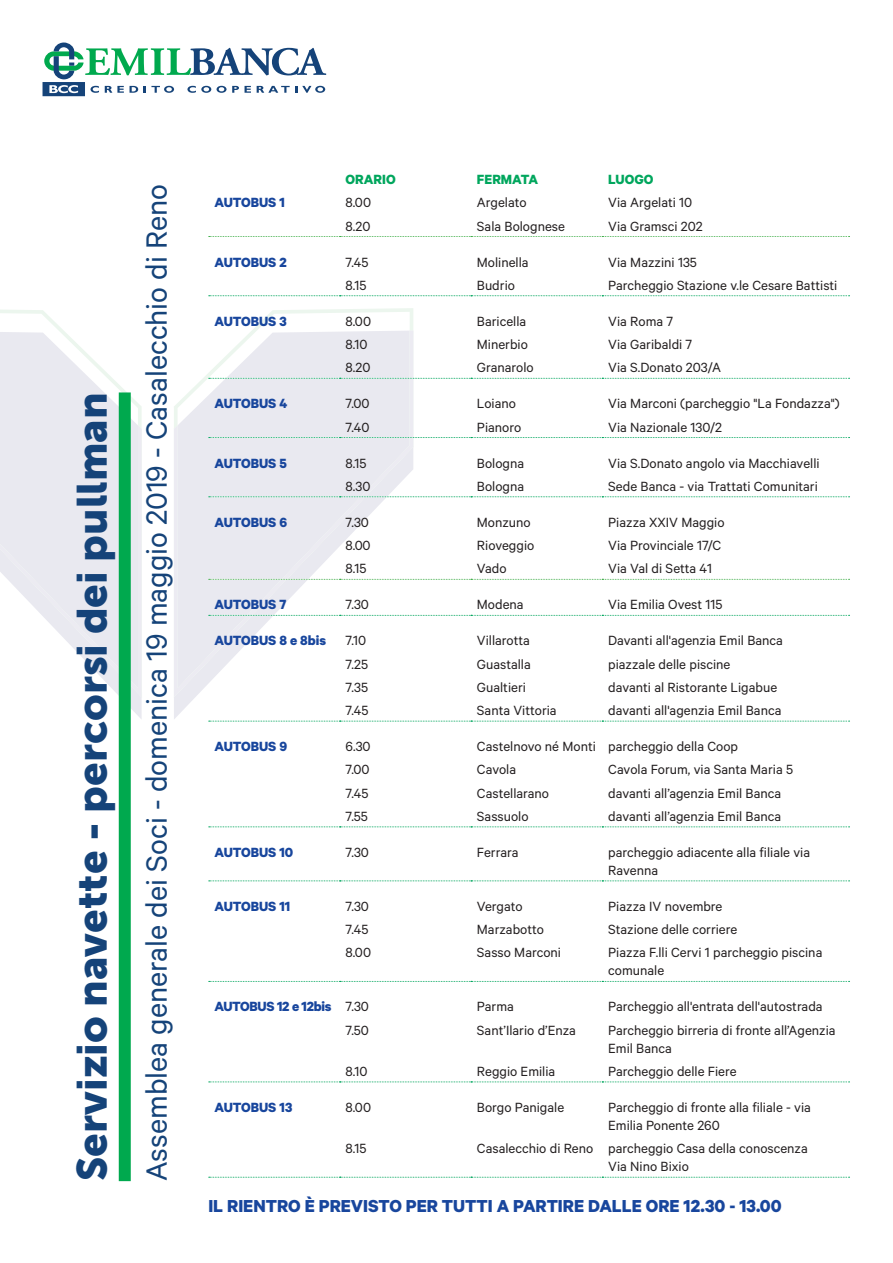
<style>
.page{position:relative;width:893px;height:1263px;background:#fff}
.page>*{position:absolute;margin:0;border:0;box-sizing:border-box;transform-origin:0 0}
.t1{font:42px "Museo Sans 900";color:#154379}
.t2{font:33px "Calibre";color:#154379}
.t3{font:700 19.5px "Calibre";color:#18469d}
.t4{font:15px/18px "Calibre";color:#231f20}
.t5{font:700 15px "Calibre";letter-spacing:-.005em;color:#18469d}
.t6{font:700 15px "Calibre";color:#00a65d}
.s1{font-weight:400;color:#231f20}
</style>
<div class="page">
<svg style="left:43px;top:43px;width:283px;height:53px"></svg>
<svg style="left:0;top:310px;width:142px;height:115px;fill:#e9e9f0"></svg>
<svg style="left:0;top:425px;width:142px;height:272px"></svg>
<svg style="left:174px;top:447px;width:239px;height:250px;fill:#e9e9f0"></svg>
<div style="left:119px;top:392px;width:12px;height:789px;background:#00a94e"></div>
<svg style="left:209px;top:236px;width:641px;height:1px"></svg>
<svg style="left:209px;top:295px;width:641px;height:1px"></svg>
<svg style="left:174px;top:308px;width:676px;height:139px"></svg>
<svg style="left:209px;top:496px;width:641px;height:1px"></svg>
<svg style="left:209px;top:579px;width:641px;height:1px"></svg>
<svg style="left:209px;top:615px;width:641px;height:1px"></svg>
<svg style="left:209px;top:721px;width:641px;height:1px"></svg>
<svg style="left:209px;top:826px;width:641px;height:1px"></svg>
<svg style="left:209px;top:880px;width:641px;height:1px"></svg>
<svg style="left:209px;top:981px;width:641px;height:1px"></svg>
<svg style="left:209px;top:1081px;width:641px;height:1px"></svg>
<svg style="left:209px;top:1177px;width:641px;height:1px"></svg>
<h1 class="t1" style="left:68px;top:1181px;width:790px;rotate:-90deg">Servizio navette - percorsi dei pullman</h1>
<h2 class="t2" style="left:137px;top:1181px;width:999px;rotate:-90deg">Assemblea generale dei Soci - domenica 19 maggio 2019 - Casalecchio di Reno</h2>
<p class="t6" style="left:346px;top:170px;width:51px">ORARIO</p>
<p class="t6" style="left:477px;top:170px;width:63px">FERMATA</p>
<p class="t6" style="left:608px;top:170px;width:47px">LUOGO</p>
<p class="t5" style="left:214px;top:193px;width:72px">AUTOBUS 1</p>
<p class="t4" style="left:346px;top:193px;width:27px">8.00</p>
<p class="t4" style="left:477px;top:193px;width:51px">Argelato</p>
<p class="t4" style="left:608px;top:193px;width:86px">Via Argelati 10</p>
<p class="t4" style="left:346px;top:216px;width:26px">8.20</p>
<p class="t4" style="left:477px;top:216px;width:90px">Sala Bolognese</p>
<p class="t4" style="left:608px;top:216px;width:96px">Via Gramsci 202</p>
<p class="t5" style="left:214px;top:253px;width:74px">AUTOBUS 2</p>
<p class="t4" style="left:346px;top:252px;width:24px">7.45</p>
<p class="t4" style="left:477px;top:252px;width:53px">Molinella</p>
<p class="t4" style="left:608px;top:252px;width:90px">Via Mazzini 135</p>
<p class="t4" style="left:346px;top:276px;width:22px">8.15</p>
<p class="t4" style="left:477px;top:276px;width:40px">Budrio</p>
<p class="t4" style="left:608px;top:276px;width:231px">Parcheggio Stazione v.le Cesare Battisti</p>
<p class="t5" style="left:214px;top:312px;width:74px">AUTOBUS 3</p>
<p class="t4" style="left:346px;top:312px;width:27px">8.00</p>
<p class="t4" style="left:477px;top:312px;width:51px">Baricella</p>
<p class="t4" style="left:608px;top:312px;width:66px">Via Roma 7</p>
<p class="t4" style="left:346px;top:335px;width:23px">8.10</p>
<p class="t4" style="left:477px;top:335px;width:53px">Minerbio</p>
<p class="t4" style="left:608px;top:335px;width:85px">Via Garibaldi 7</p>
<p class="t4" style="left:346px;top:358px;width:26px">8.20</p>
<p class="t4" style="left:477px;top:358px;width:58px">Granarolo</p>
<p class="t4" style="left:608px;top:358px;width:114px">Via S.Donato 203/A</p>
<p class="t5" style="left:214px;top:394px;width:74px">AUTOBUS 4</p>
<p class="t4" style="left:346px;top:394px;width:26px">7.00</p>
<p class="t4" style="left:477px;top:394px;width:40px">Loiano</p>
<p class="t4" style="left:608px;top:394px;width:233px">Via Marconi (parcheggio "La Fondazza")</p>
<p class="t4" style="left:346px;top:417px;width:25px">7.40</p>
<p class="t4" style="left:477px;top:417px;width:46px">Pianoro</p>
<p class="t4" style="left:608px;top:417px;width:115px">Via Nazionale 130/2</p>
<p class="t5" style="left:214px;top:454px;width:74px">AUTOBUS 5</p>
<p class="t4" style="left:346px;top:453px;width:22px">8.15</p>
<p class="t4" style="left:477px;top:453px;width:49px">Bologna</p>
<p class="t4" style="left:608px;top:453px;width:213px">Via S.Donato angolo via Macchiavelli</p>
<p class="t4" style="left:346px;top:477px;width:26px">8.30</p>
<p class="t4" style="left:477px;top:477px;width:49px">Bologna</p>
<p class="t4" style="left:608px;top:477px;width:211px">Sede Banca - via Trattati Comunitari</p>
<p class="t5" style="left:214px;top:513px;width:74px">AUTOBUS 6</p>
<p class="t4" style="left:346px;top:513px;width:25px">7.30</p>
<p class="t4" style="left:477px;top:513px;width:55px">Monzuno</p>
<p class="t4" style="left:608px;top:513px;width:118px">Piazza XXIV Maggio</p>
<p class="t4" style="left:346px;top:536px;width:26px">8.00</p>
<p class="t4" style="left:477px;top:536px;width:59px">Rioveggio</p>
<p class="t4" style="left:608px;top:536px;width:114px">Via Provinciale 17/C</p>
<p class="t4" style="left:346px;top:559px;width:22px">8.15</p>
<p class="t4" style="left:477px;top:559px;width:31px">Vado</p>
<p class="t4" style="left:608px;top:559px;width:105px">Via Val di Setta 41</p>
<p class="t5" style="left:214px;top:595px;width:74px">AUTOBUS 7</p>
<p class="t4" style="left:346px;top:595px;width:25px">7.30</p>
<p class="t4" style="left:477px;top:595px;width:48px">Modena</p>
<p class="t4" style="left:608px;top:595px;width:116px">Via Emilia Ovest 115</p>
<p class="t5" style="left:214px;top:631px;width:113px">AUTOBUS 8 e 8bis</p>
<p class="t4" style="left:346px;top:631px;width:22px">7.10</p>
<p class="t4" style="left:477px;top:631px;width:54px">Villarotta</p>
<p class="t4" style="left:608px;top:631px;width:176px">Davanti all'agenzia Emil Banca</p>
<p class="t4" style="left:346px;top:654px;width:24px">7.25</p>
<p class="t4" style="left:477px;top:654px;width:55px">Guastalla</p>
<p class="t4" style="left:608px;top:654px;width:124px">piazzale delle piscine</p>
<p class="t4" style="left:346px;top:678px;width:24px">7.35</p>
<p class="t4" style="left:477px;top:678px;width:51px">Gualtieri</p>
<p class="t4" style="left:608px;top:678px;width:170px">davanti al Ristorante Ligabue</p>
<p class="t4" style="left:346px;top:701px;width:24px">7.45</p>
<p class="t4" style="left:477px;top:701px;width:81px">Santa Vittoria</p>
<p class="t4" style="left:608px;top:701px;width:175px">davanti all'agenzia Emil Banca</p>
<p class="t5" style="left:214px;top:737px;width:74px">AUTOBUS 9</p>
<p class="t4" style="left:346px;top:737px;width:26px">6.30</p>
<p class="t4" style="left:477px;top:737px;width:263px">Castelnovo né Monti parcheggio della Coop</p>
<p class="t4" style="left:346px;top:760px;width:26px">7.00</p>
<p class="t4" style="left:477px;top:760px;width:41px">Cavola</p>
<p class="t4" style="left:608px;top:760px;width:186px">Cavola Forum, via Santa Maria 5</p>
<p class="t4" style="left:346px;top:783px;width:24px">7.45</p>
<p class="t4" style="left:477px;top:783px;width:74px">Castellarano</p>
<p class="t4" style="left:608px;top:783px;width:175px">davanti all’agenzia Emil Banca</p>
<p class="t4" style="left:346px;top:807px;width:24px">7.55</p>
<p class="t4" style="left:477px;top:807px;width:53px">Sassuolo</p>
<p class="t4" style="left:608px;top:807px;width:175px">davanti all’agenzia Emil Banca</p>
<p class="t5" style="left:214px;top:843px;width:81px">AUTOBUS 10</p>
<p class="t4" style="left:346px;top:843px;width:25px">7.30</p>
<p class="t4" style="left:477px;top:843px;width:43px">Ferrara</p>
<p class="t4" style="left:608px;top:843px;width:203px">parcheggio adiacente alla filiale via<br>Ravenna</p>
<p class="t5" style="left:214px;top:897px;width:78px">AUTOBUS 11</p>
<p class="t4" style="left:346px;top:897px;width:25px">7.30</p>
<p class="t4" style="left:477px;top:897px;width:47px">Vergato</p>
<p class="t4" style="left:608px;top:897px;width:116px">Piazza IV novembre</p>
<p class="t4" style="left:346px;top:920px;width:24px">7.45</p>
<p class="t4" style="left:477px;top:920px;width:69px">Marzabotto</p>
<p class="t4" style="left:608px;top:920px;width:131px">Stazione delle corriere</p>
<p class="t4" style="left:346px;top:943px;width:27px">8.00</p>
<p class="t4" style="left:477px;top:943px;width:86px">Sasso Marconi</p>
<p class="t4" style="left:608px;top:943px;width:216px">Piazza F.lli Cervi 1 parcheggio piscina comunale</p>
<p class="t5" style="left:214px;top:997px;width:156px">AUTOBUS 12 e 12bis <span class="s1">7.30</span></p>
<p class="t4" style="left:477px;top:997px;width:38px">Parma</p>
<p class="t4" style="left:608px;top:997px;width:216px">Parcheggio all'entrata dell'autostrada</p>
<p class="t4" style="left:346px;top:1020px;width:25px">7.50</p>
<p class="t4" style="left:477px;top:1020px;width:100px">Sant’Ilario d’Enza</p>
<p class="t4" style="left:608px;top:1020px;width:229px">Parcheggio birreria di fronte all’Agenzia<br>Emil Banca</p>
<p class="t4" style="left:346px;top:1062px;width:23px">8.10</p>
<p class="t4" style="left:477px;top:1062px;width:80px">Reggio Emilia</p>
<p class="t4" style="left:608px;top:1062px;width:130px">Parcheggio delle Fiere</p>
<p class="t5" style="left:214px;top:1098px;width:79px">AUTOBUS 13</p>
<p class="t4" style="left:346px;top:1098px;width:27px">8.00</p>
<p class="t4" style="left:477px;top:1098px;width:89px">Borgo Panigale</p>
<p class="t4" style="left:608px;top:1098px;width:204px">Parcheggio di fronte alla filiale - via<br>Emilia Ponente 260</p>
<p class="t4" style="left:346px;top:1139px;width:22px">8.15</p>
<p class="t4" style="left:608px;top:1139px;width:201px;text-indent:-131px">Casalecchio di Reno parcheggio Casa della conoscenza<br>Via Nino Bixio</p>
<h3 class="t3" style="left:208px;top:1194px;width:575px">IL RIENTRO È PREVISTO PER TUTTI A PARTIRE DALLE ORE 12.30 - 13.00</h3>
</div>
